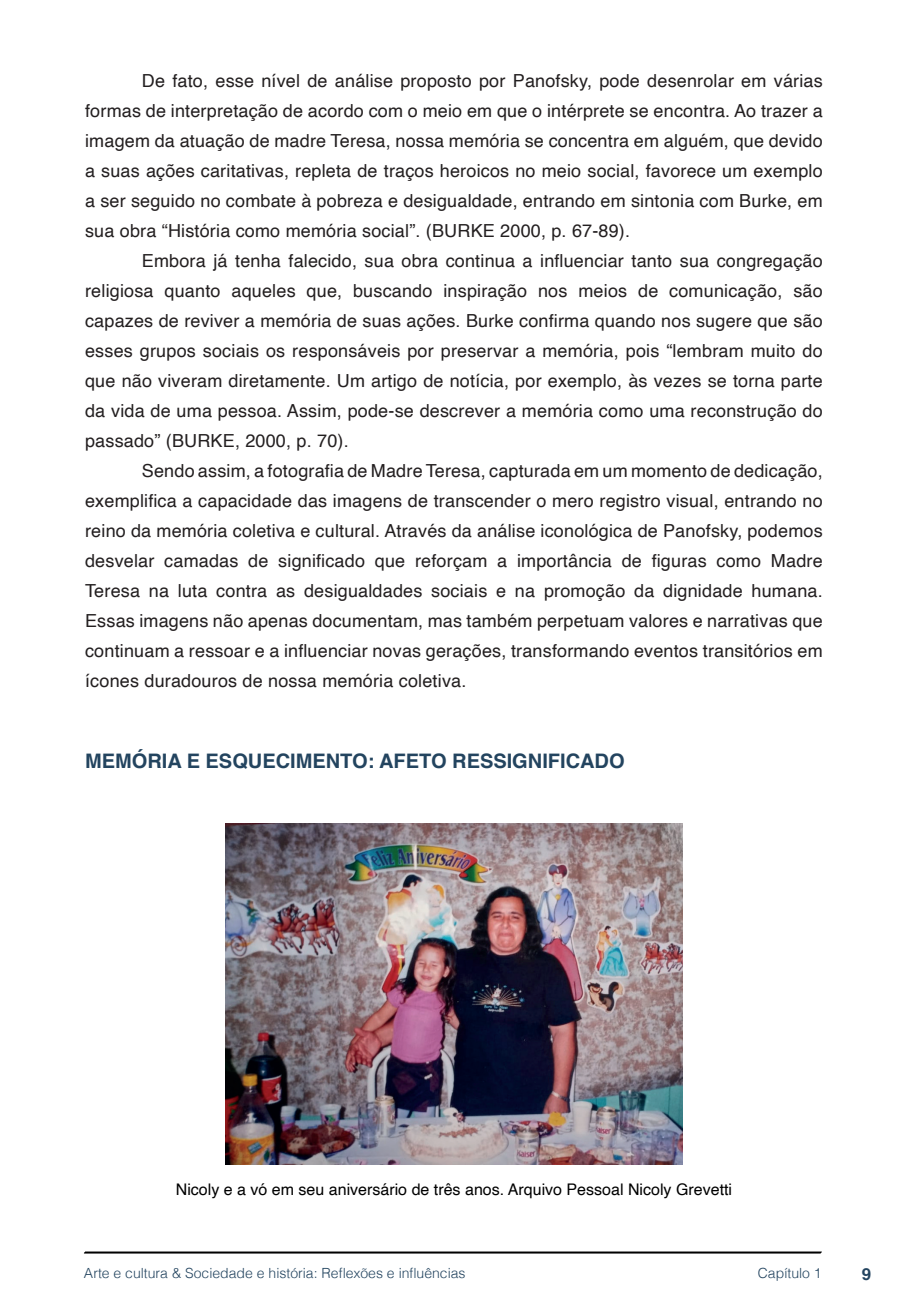
<style>
.page{position:relative;width:908px;height:1304px;background:#fff}
.page>*{position:absolute;margin:0;border:0;box-sizing:border-box;transform-origin:0 0}
.TITULOS{font:700 20px "Helvetica";color:#23445f}
.txt{font:18px/30px "Helvetica";letter-spacing:.01em;color:#231f20;text-align:justify}
.t1{font:700 16.8px "Helvetica";color:#23445f}
.imagens_graf_tab{font:16px "Helvetica";color:#000}
.t2{font:300 14px "Helvetica";color:#23445f}
</style>
<div class="page">
<svg style="left:84px;top:1251px;width:737px;height:3px;background:#515151"></svg>
<img style="left:225px;top:824px;width:457px;height:341px">
<p class="txt" style="left:85px;top:66px;width:738px;text-indent:57px">De fato, esse nível de análise proposto por Panofsky, pode desenrolar em várias formas de interpretação de acordo com o meio em que o intérprete se encontra. Ao trazer a imagem da atuação de madre Teresa, nossa memória se concentra em alguém, que devido a suas ações caritativas, repleta de traços heroicos no meio social, favorece um exemplo a ser seguido no combate à pobreza e desigualdade, entrando em sintonia com Burke, em sua obra “História como memória social”. (BURKE 2000, p. 67-89).</p>
<p class="txt" style="left:85px;top:246px;width:738px;text-indent:57px">Embora já tenha falecido, sua obra continua a influenciar tanto sua congregação religiosa quanto aqueles que, buscando inspiração nos meios de comunicação, são capazes de reviver a memória de suas ações. Burke confirma quando nos sugere que são esses grupos sociais os responsáveis por preservar a memória, pois “lembram muito do que não viveram diretamente. Um artigo de notícia, por exemplo, às vezes se torna parte da vida de uma pessoa. Assim, pode-se descrever a memória como uma reconstrução do passado” (BURKE, 2000, p. 70).</p>
<p class="txt" style="left:85px;top:456px;width:738px;text-indent:57px">Sendo assim, a fotografia de Madre Teresa, capturada em um momento de dedicação, exemplifica a capacidade das imagens de transcender o mero registro visual, entrando no reino da memória coletiva e cultural. Através da análise iconológica de Panofsky, podemos desvelar camadas de significado que reforçam a importância de figuras como Madre Teresa na luta contra as desigualdades sociais e na promoção da dignidade humana.<br>Essas imagens não apenas documentam, mas também perpetuam valores e narrativas que continuam a ressoar e a influenciar novas gerações, transformando eventos transitórios em ícones duradouros de nossa memória coletiva.</p>
<p class="TITULOS" style="left:85px;top:749px;width:540px">MEMÓRIA E ESQUECIMENTO: AFETO RESSIGNIFICADO</p>
<p class="imagens_graf_tab" style="left:176px;top:1177px;width:557px">Nicoly e a vó em seu aniversário de três anos. Arquivo Pessoal Nicoly Grevetti</p>
<p class="t2" style="left:84px;top:1261px;width:383px">Arte e cultura &amp; Sociedade e história: Reflexões e influências</p>
<p class="t2" style="left:757px;top:1261px;width:65px">Capítulo 1</p>
<p class="t1" style="left:861px;top:1264px;width:11px">9</p>
</div>
